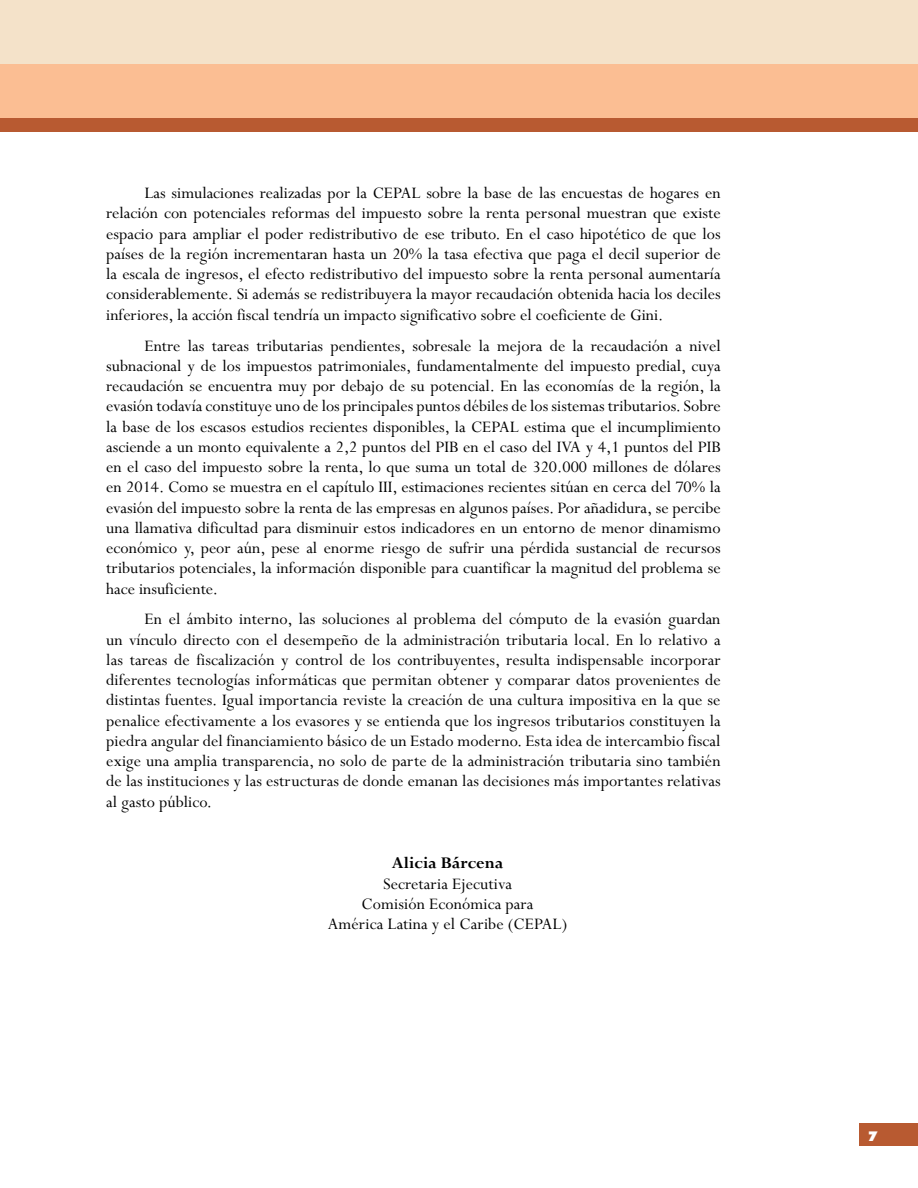
<style>
.page{position:relative;width:918px;height:1188px;background:#fff}
.page>*{position:absolute;margin:0;border:0;box-sizing:border-box;transform-origin:0 0}
.t1{font:18px/20.2px "Perpetua";color:#000;text-align:justify}
.t2{font:700 18px "Perpetua";letter-spacing:.005em;color:#000}
.t3{font:900 13.5px "Futura BT";color:#fff}
</style>
<div class="page">
<div style="left:859px;top:1123px;width:59px;height:23px;background:#b85a31"></div>
<div style="left:0;top:64px;width:918px;height:54px;background:#fbbe93"></div>
<div style="left:0;top:0;width:918px;height:64px;background:#f4e2c9"></div>
<div style="left:0;top:118px;width:918px;height:13px;background:#b85a31"></div>
<p class="t1" style="left:106px;top:183px;width:616px;text-indent:38px">Las simulaciones realizadas por la CEPAL sobre la base de las encuestas de hogares en relación con potenciales reformas del impuesto sobre la renta personal muestran que existe espacio para ampliar el poder redistributivo de ese tributo. En el caso hipotético de que los países de la región incrementaran hasta un 20% la tasa efectiva que paga el decil superior de la escala de ingresos, el efecto redistributivo del impuesto sobre la renta personal aumentaría considerablemente. Si además se redistribuyera la mayor recaudación obtenida hacia los deciles inferiores, la acción fiscal tendría un impacto significativo sobre el coeficiente de Gini.</p>
<p class="t1" style="left:106px;top:335px;width:616px;text-indent:38px">Entre las tareas tributarias pendientes, sobresale la mejora de la recaudación a nivel subnacional y de los impuestos patrimoniales, fundamentalmente del impuesto predial, cuya recaudación se encuentra muy por debajo de su potencial. En las economías de la región, la evasión todavía constituye uno de los principales puntos débiles de los sistemas tributarios. Sobre la base de los escasos estudios recientes disponibles, la CEPAL estima que el incumplimiento asciende a un monto equivalente a 2,2 puntos del PIB en el caso del IVA y 4,1 puntos del PIB en el caso del impuesto sobre la renta, lo que suma un total de 320.000 millones de dólares en 2014. Como se muestra en el capítulo III, estimaciones recientes sitúan en cerca del 70% la evasión del impuesto sobre la renta de las empresas en algunos países. Por añadidura, se percibe una llamativa dificultad para disminuir estos indicadores en un entorno de menor dinamismo económico y, peor aún, pese al enorme riesgo de sufrir una pérdida sustancial de recursos tributarios potenciales, la información disponible para cuantificar la magnitud del problema se hace insuficiente.</p>
<p class="t1" style="left:106px;top:609px;width:616px;text-indent:38px">En el ámbito interno, las soluciones al problema del cómputo de la evasión guardan un vínculo directo con el desempeño de la administración tributaria local. En lo relativo a las tareas de fiscalización y control de los contribuyentes, resulta indispensable incorporar diferentes tecnologías informáticas que permitan obtener y comparar datos provenientes de distintas fuentes. Igual importancia reviste la creación de una cultura impositiva en la que se penalice efectivamente a los evasores y se entienda que los ingresos tributarios constituyen la piedra angular del financiamiento básico de un Estado moderno. Esta idea de intercambio fiscal exige una amplia transparencia, no solo de parte de la administración tributaria sino también de las instituciones y las estructuras de donde emanan las decisiones más importantes relativas al gasto público.</p>
<p class="t2" style="left:392px;top:852px;width:113px">Alicia Bárcena</p>
<p class="t1" style="left:328px;top:873px;width:241px;text-align:center">Secretaria Ejecutiva<br>Comisión Económica para<br>América Latina y el Caribe (CEPAL)</p>
<p class="t3" style="left:868px;top:1128px;width:11px">7</p>
</div>
